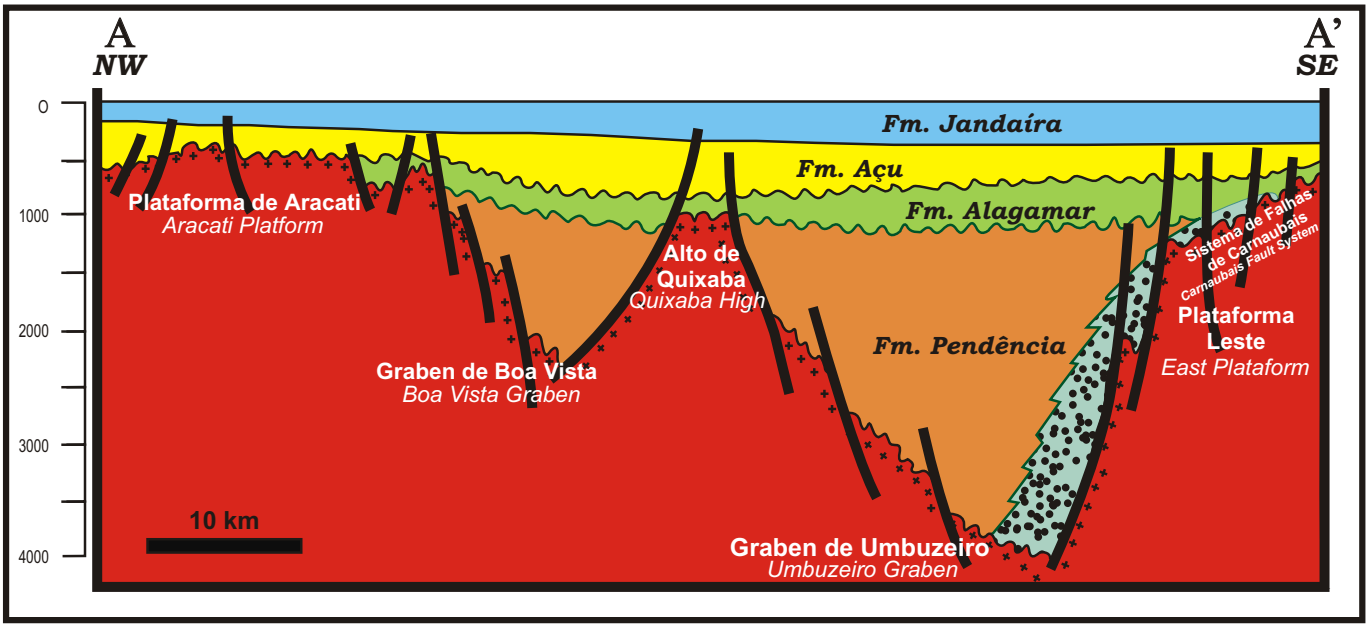
<style>
.page{position:relative;width:1370px;height:629px;background:#fff}
.page>*{position:absolute;margin:0;border:0;box-sizing:border-box;transform-origin:0 0}
.t1{font:42.5px "Times New Roman";color:#1f1a17}
.t2{font:italic 29.75px "Bookman Old Style";color:#1f1a17}
.t3{font:italic 25px "Bookman Old Style";color:#1f1a17}
.t4{font:700 25px "Arial";color:#fff}
.t5{font:700 25px "Arial";color:#1f1a17}
.t6{font:italic 22.75px "Arial";color:#fff}
.t7{font:700 22.75px/25.2px "Arial";color:#fff;text-align:center}
.t8{font:18px "Arial";color:#1f1a17;scale:.76 1}
.t9{font:700 16.25px/18px "Arial";color:#fff;text-align:center}
.t10{font:italic 700 13px "Arial";color:#fff}
</style>
<div class="page">
<div style="left:97px;top:100px;width:1229px;height:70px;background:#75c4f0;border:3px solid #1f1a17"></div>
<div style="left:103px;top:138px;width:1215px;height:442px;background:#d9261c"></div>
<svg style="left:553px;top:127px;width:157px;height:262px;background:#c69329"></svg>
<svg style="left:1043px;top:213px;width:95px;height:365px;background:#b3734c"></svg>
<svg style="left:61px;top:101px;width:26px;height:457px"></svg>
<div style="left:146px;top:537px;width:156px;height:16px;background:#0d0d0d;border:3px solid #1f1a17"></div>
<div style="left:92px;top:83px;width:1237px;height:508px;border:10px solid #1f1a17"></div>
<svg style="left:104px;top:118px;width:79px;height:104px;background:#b15e18"></svg>
<svg style="left:189px;top:152px;width:8px;height:8px"></svg>
<svg style="left:283px;top:160px;width:8px;height:8px"></svg>
<svg style="left:304px;top:161px;width:8px;height:7px"></svg>
<svg style="left:324px;top:161px;width:8px;height:7px"></svg>
<svg style="left:691px;top:225px;width:8px;height:8px"></svg>
<svg style="left:1191px;top:138px;width:78px;height:223px;background:#a65125"></svg>
<svg style="left:1275px;top:146px;width:28px;height:110px;background:#9b531a"></svg>
<svg style="left:1309px;top:188px;width:8px;height:8px"></svg>
<svg style="left:579px;top:223px;width:105px;height:149px;background:#c24b27"></svg>
<svg style="left:708px;top:142px;width:335px;height:442px;background:#cc6f2b"></svg>
<svg style="left:1058px;top:557px;width:14px;height:14px"></svg>
<svg style="left:1066px;top:465px;width:44px;height:84px;background:#a03930"></svg>
<svg style="left:1098px;top:439px;width:13px;height:14px"></svg>
<svg style="left:1105px;top:138px;width:75px;height:293px;background:#966532"></svg>
<svg style="left:340px;top:127px;width:213px;height:291px;background:#c05021"></svg>
<svg style="left:209px;top:115px;width:63px;height:107px;background:#b05624"></svg>
<div style="left:3px;top:5px;width:1362px;height:618px;border:6px solid #1f1a17"></div>
<p class="t8" style="left:38px;top:100px;width:15px">O</p>
<p class="t8" style="left:19px;top:209px;width:41px">1000</p>
<p class="t8" style="left:19px;top:324px;width:41px">2000</p>
<p class="t8" style="left:19px;top:438px;width:41px">3000</p>
<p class="t8" style="left:19px;top:549px;width:41px">4000</p>
<h1 class="t1" style="left:105px;top:17px;width:32px">A</h1>
<h1 class="t1" style="left:1304px;top:18px;width:42px">A’</h1>
<h2 class="t2" style="left:92px;top:53px;width:53px">NW</h2>
<p class="t3" style="left:881px;top:114px;width:182px">Fm. Jandaíra</p>
<p class="t3" style="left:795px;top:159px;width:108px">Fm. Açu</p>
<p class="t7" style="left:128px;top:192px;width:234px">Plataforma de Aracati</p>
<p class="t3" style="left:905px;top:200px;width:190px">Fm. Alagamar</p>
<p class="t6" style="left:162px;top:216px;width:163px">Aracati Platform</p>
<p class="t7" style="left:657px;top:243px;width:91px;text-align:left">Alto de<br>Quixaba</p>
<p class="t5" style="left:189px;top:511px;width:72px">10 km</p>
<p class="t7" style="left:376px;top:360px;width:223px">Graben de Boa Vista</p>
<p class="t6" style="left:402px;top:385px;width:180px">Boa Vista Graben</p>
<p class="t6" style="left:628px;top:291px;width:139px">Quixaba High</p>
<p class="t3" style="left:872px;top:335px;width:195px">Fm. Pendência</p>
<p class="t4" style="left:730px;top:537px;width:261px">Graben de Umbuzeiro</p>
<p class="t6" style="left:767px;top:560px;width:193px">Umbuzeiro Graben</p>
<h2 class="t2" style="left:1294px;top:54px;width:44px">SE</h2>
<p class="t9" style="left:1183px;top:251px;width:143px;rotate:-28deg">Sistema de Falhas de Carnaubais</p>
<p class="t10" style="left:1178px;top:293px;width:156px;rotate:-28deg">Carnaubais Fault System</p>
<p class="t7" style="left:1177px;top:305px;width:119px">Plataforma<br>Leste</p>
<p class="t6" style="left:1161px;top:358px;width:150px">East Plataform</p>
</div>
